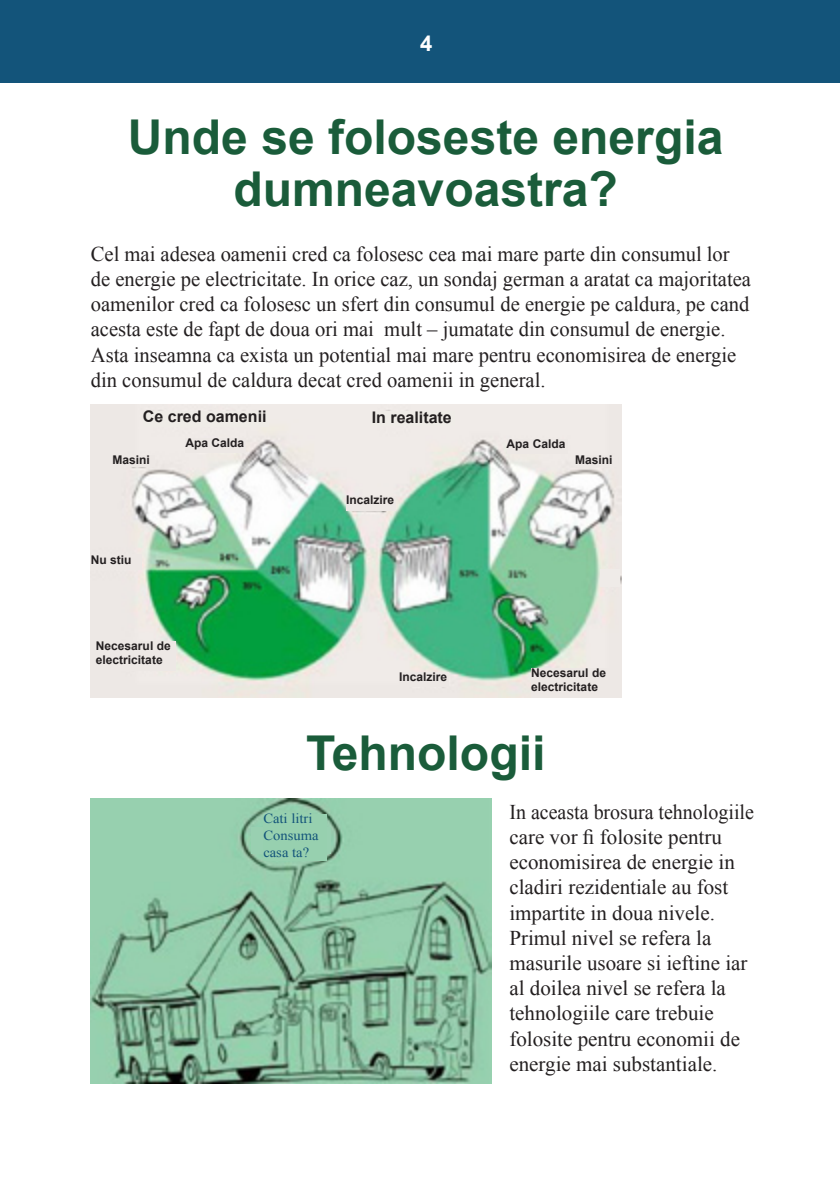
<style>
.page{position:relative;width:840px;height:1191px;background:#fff}
.page>*{position:absolute;margin:0;border:0;box-sizing:border-box;transform-origin:0 0}
.t1{font:700 48px/52px "Arial";color:#1a5c3a;text-align:center}
.t2{font:21px/25.2px "Times New Roman";color:#231f20}
.t3{font:21px/25.2px "Times New Roman";color:#231f20;scale:.95 1}
.t4{font:700 16px "Arial";color:#231f20}
.t5{font:13.8px/16.6px "Times New Roman";color:#13547a;scale:1.05 1}
.t6{font:700 12px/14.4px "Arial";color:#231f20}
</style>
<div class="page">
<div style="left:0;top:0;width:839px;height:83px;background:#13547a"></div>
<hr style="left:839px;top:0;width:1px;height:83px;background:#13547a">
<img style="left:91px;top:798px;width:400px;height:285px">
<div style="left:251px;top:827px;width:79px;height:26px;background:#99d0b1"></div>
<div style="left:263px;top:814px;width:63px;height:46px;background:#97d0af"></div>
<img style="left:91px;top:404px;width:530px;height:293px">
<div style="left:143px;top:410px;width:125px;height:16px;background:#efece7"></div>
<div style="left:371px;top:411px;width:83px;height:14px;background:#efece7"></div>
<div style="left:112px;top:455px;width:43px;height:12px;background:#ede8e5"></div>
<div style="left:574px;top:455px;width:43px;height:12px;background:#ede8e5"></div>
<div style="left:600px;top:569px;width:19px;height:17px;background:#efebe8"></div>
<div style="left:185px;top:438px;width:61px;height:15px;background:#ede8e5"></div>
<div style="left:506px;top:439px;width:61px;height:15px;background:#ede8e5"></div>
<div style="left:346px;top:495px;width:50px;height:15px;background:#ede8e5"></div>
<div style="left:399px;top:672px;width:49px;height:15px;background:#ede8e5"></div>
<div style="left:96px;top:641px;width:80px;height:29px;background:#ede8e5"></div>
<div style="left:531px;top:668px;width:80px;height:29px;background:#ede8e5"></div>
<div style="left:91px;top:555px;width:51px;height:15px;background:#ede8e5"></div>
<h1 class="t1" style="left:128px;top:113px;width:596px">Unde se foloseste energia dumneavoastra?</h1>
<p class="t2" style="left:91px;top:241px;width:661px">Cel mai adesea oamenii cred ca folosesc cea mai mare parte din consumul lor de energie pe electricitate. In orice caz, un sondaj german a aratat ca majoritatea oamenilor cred ca folosesc un sfert din consumul de energie pe caldura, pe cand acesta este de fapt de doua ori mai mult – jumatate din consumul de energie.<br>Asta inseamna ca exista un potential mai mare pentru economisirea de energie din consumul de caldura decat cred oamenii in general.</p>
<p class="t4" style="left:143px;top:406px;width:125px">Ce cred oamenii</p>
<p class="t4" style="left:371px;top:406px;width:82px">In realitate</p>
<p class="t6" style="left:112px;top:453px;width:39px">Masini</p>
<p class="t6" style="left:574px;top:453px;width:39px">Masini</p>
<p class="t6" style="left:185px;top:436px;width:60px">Apa Calda</p>
<p class="t6" style="left:506px;top:437px;width:60px">Apa Calda</p>
<p class="t6" style="left:91px;top:552px;width:42px">Nu stiu</p>
<p class="t6" style="left:96px;top:638px;width:76px">Necesarul de electricitate</p>
<p class="t6" style="left:346px;top:493px;width:50px">Incalzire</p>
<p class="t6" style="left:399px;top:670px;width:50px">Incalzire</p>
<p class="t6" style="left:531px;top:666px;width:76px">Necesarul de electricitate</p>
<h1 class="t1" style="left:306px;top:729px;width:241px">Tehnologii</h1>
<p class="t5" style="left:263px;top:810px;width:54px">Cati litri<br>Consuma casa ta?</p>
<p class="t3" style="left:509px;top:799px;width:259px">In aceasta brosura tehnologiile care vor fi folosite pentru economisirea de energie in cladiri rezidentiale au fost impartite in doua nivele.<br>Primul nivel se refera la masurile usoare si ieftine iar al doilea nivel se refera la tehnologiile care trebuie folosite pentru economii de energie mai substantiale.</p>
</div>
